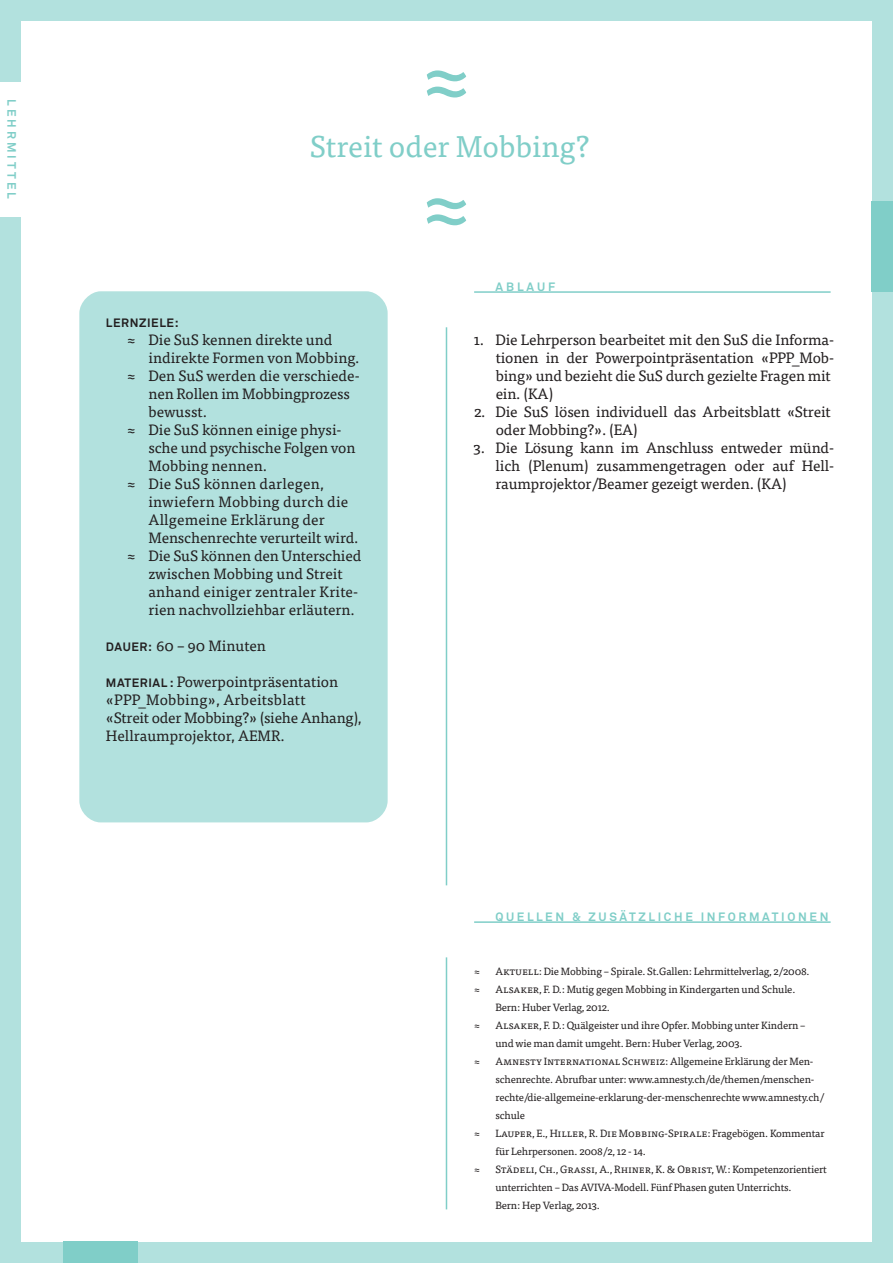
<style>
.page{position:relative;width:893px;height:1263px;background:#fff}
.page>*{position:absolute;margin:0;border:0;box-sizing:border-box;transform-origin:0 0}
.t1{font:30px "Tisa OT";color:#80cec8}
.tisa10-ohneEinzug_fl{font:15px/18px "Tisa OT";letter-spacing:-.01em;color:#231f20}
.tisa10-ohneEinzug_fl-2{font:15px/18px "Tisa OT";letter-spacing:.01em;color:#231f20}
.akkurat-titel-farbig{font:700 12px "Akkurat Std";letter-spacing:.22em;color:#80cec8}
.t2{font:700 12px "Akkurat Std";letter-spacing:.05em;color:#231f20}
.akkurat-titel-farbig-2{font:700 12px "Akkurat Std";letter-spacing:.25em;color:#80cec8}
.t3{font:10.5px/18px "Tisa OT";letter-spacing:-.015em;color:#231f20}
.s1{font-family:"Akkurat Std";font-weight:700;font-size:12px}
</style>
<div class="page">
<svg style="left:872px;top:0;width:21px;height:1263px;background:#aedfdc"></svg>
<div style="left:21px;top:1242px;width:851px;height:21px;background:#b2e1de"></div>
<div style="left:21px;top:0;width:851px;height:21px;background:#b2e1de"></div>
<div style="left:64px;top:1242px;width:74px;height:21px;background:#80cec8"></div>
<hr style="left:474px;top:291px;width:357px;height:2px;background:#80cec8">
<hr style="left:474px;top:921px;width:357px;height:2px;background:#80cec8">
<div style="left:79px;top:291px;width:309px;height:531px;background:#b2e1de;border-radius:21px"></div>
<hr style="left:446px;top:327px;width:1px;height:558px;background:#80cec8">
<hr style="left:446px;top:957px;width:1px;height:252px;background:#80cec8">
<svg style="left:427px;top:70px;width:39px;height:27px"></svg>
<svg style="left:427px;top:198px;width:39px;height:27px"></svg>
<div style="left:0;top:217px;width:21px;height:1046px;background:#b2e1de"></div>
<div style="left:0;top:0;width:21px;height:82px;background:#b2e1de"></div>
<p class="akkurat-titel-farbig-2" style="left:19px;top:99px;width:101px;rotate:90deg">LEHRMITTEL</p>
<p class="t1" style="left:310px;top:129px;width:281px">Streit oder Mobbing?</p>
<p class="t2" style="left:106px;top:316px;width:74px">LERNZIELE:</p>
<p class="tisa10-ohneEinzug_fl" style="left:148px;top:331px;width:212px;text-indent:-21px">≈ Die SuS kennen direkte und indirekte Formen von Mobbing.</p>
<p class="tisa10-ohneEinzug_fl" style="left:148px;top:367px;width:213px;text-indent:-21px">≈ Den SuS werden die verschiede&shy;nen Rollen im Mobbingprozess bewusst.</p>
<p class="tisa10-ohneEinzug_fl" style="left:148px;top:421px;width:209px;text-indent:-21px">≈ Die SuS können einige physi&shy;sche und psychische Folgen von<br>Mobbing nennen.</p>
<p class="tisa10-ohneEinzug_fl-2" style="left:148px;top:475px;width:212px;text-indent:-21px">≈ Die SuS können darlegen, inwiefern Mobbing durch die<br>Allgemeine Erklärung der<br>Menschenrechte verurteilt wird.</p>
<p class="tisa10-ohneEinzug_fl" style="left:148px;top:547px;width:214px;text-indent:-21px">≈ Die SuS können den Unterschied zwischen Mobbing und Streit anhand einiger zentraler Krite&shy;rien nachvollziehbar erläutern.</p>
<p class="tisa10-ohneEinzug_fl" style="left:106px;top:637px;width:162px"><span class="s1">DAUER:</span> 60 – 90 Minuten</p>
<p class="tisa10-ohneEinzug_fl" style="left:106px;top:673px;width:257px"><span class="s1">MATERIAL :</span> Powerpointpräsentation «PPP_Mobbing», Arbeitsblatt<br>«Streit oder Mobbing?» (siehe Anhang), Hellraumprojektor, AEMR.</p>
<p class="akkurat-titel-farbig" style="left:495px;top:280px;width:61px">ABLAUF</p>
<p class="tisa10-ohneEinzug_fl" style="left:496px;top:331px;width:340px;text-indent:-22px">1. Die Lehrperson bearbeitet mit den SuS die Informa&shy;tionen in der Powerpointpräsentation «PPP_Mob&shy;bing» und bezieht die SuS durch gezielte Fragen mit ein. (KA)</p>
<p class="tisa10-ohneEinzug_fl" style="left:496px;top:403px;width:336px;text-indent:-22px">2. Die SuS lösen individuell das Arbeitsblatt «Streit oder Mobbing?». (EA)</p>
<p class="tisa10-ohneEinzug_fl" style="left:495px;top:439px;width:340px;text-align:justify;text-indent:-22px">3. Die Lösung kann im Anschluss entweder münd&shy;lich (Plenum) zusammengetragen oder auf Hell&shy;raumprojektor/Beamer gezeigt werden. (KA)</p>
<p class="akkurat-titel-farbig" style="left:495px;top:910px;width:335px">QUELLEN &amp; ZUSÄTZLICHE INFORMATIONEN</p>
<p class="t3" style="left:474px;top:963px;width:7px">≈</p>
<p class="t3" style="left:495px;top:963px;width:316px">Aktuell: Die Mobbing – Spirale. St.Gallen: Lehrmittelverlag, 2/2008.</p>
<p class="t3" style="left:474px;top:981px;width:7px">≈</p>
<p class="t3" style="left:495px;top:981px;width:301px">Alsaker, F. D.: Mutig gegen Mobbing in Kindergarten und Schule.<br>Bern: Huber Verlag, 2012.</p>
<p class="t3" style="left:474px;top:1017px;width:7px">≈</p>
<p class="t3" style="left:495px;top:1017px;width:312px">Alsaker, F. D.: Quälgeister und ihre Opfer. Mobbing unter Kindern – und wie man damit umgeht. Bern: Huber Verlag, 2003.</p>
<p class="t3" style="left:474px;top:1053px;width:7px">≈</p>
<p class="t3" style="left:495px;top:1053px;width:330px">Amnesty International Schweiz: Allgemeine Erklärung der Men&shy;schenrechte. Abrufbar unter: www.amnesty.ch/de/themen/menschen&shy;rechte/die-allgemeine-erklarung-der-menschenrechte www.amnesty.ch/ schule</p>
<p class="t3" style="left:474px;top:1125px;width:7px">≈</p>
<p class="t3" style="left:495px;top:1125px;width:331px">Lauper, E., Hiller, R. Die Mobbing-Spirale: Fragebögen. Kommentar für Lehrpersonen. 2008/2, 12 - 14.</p>
<p class="t3" style="left:474px;top:1161px;width:7px">≈</p>
<p class="t3" style="left:495px;top:1161px;width:333px">Städeli, Ch., Grassi, A., Rhiner, K. &amp; Obrist, W.: Kompetenzorientiert unterrichten – Das AVIVA-Modell. Fünf Phasen guten Unterrichts.<br>Bern: Hep Verlag, 2013.</p>
</div>
